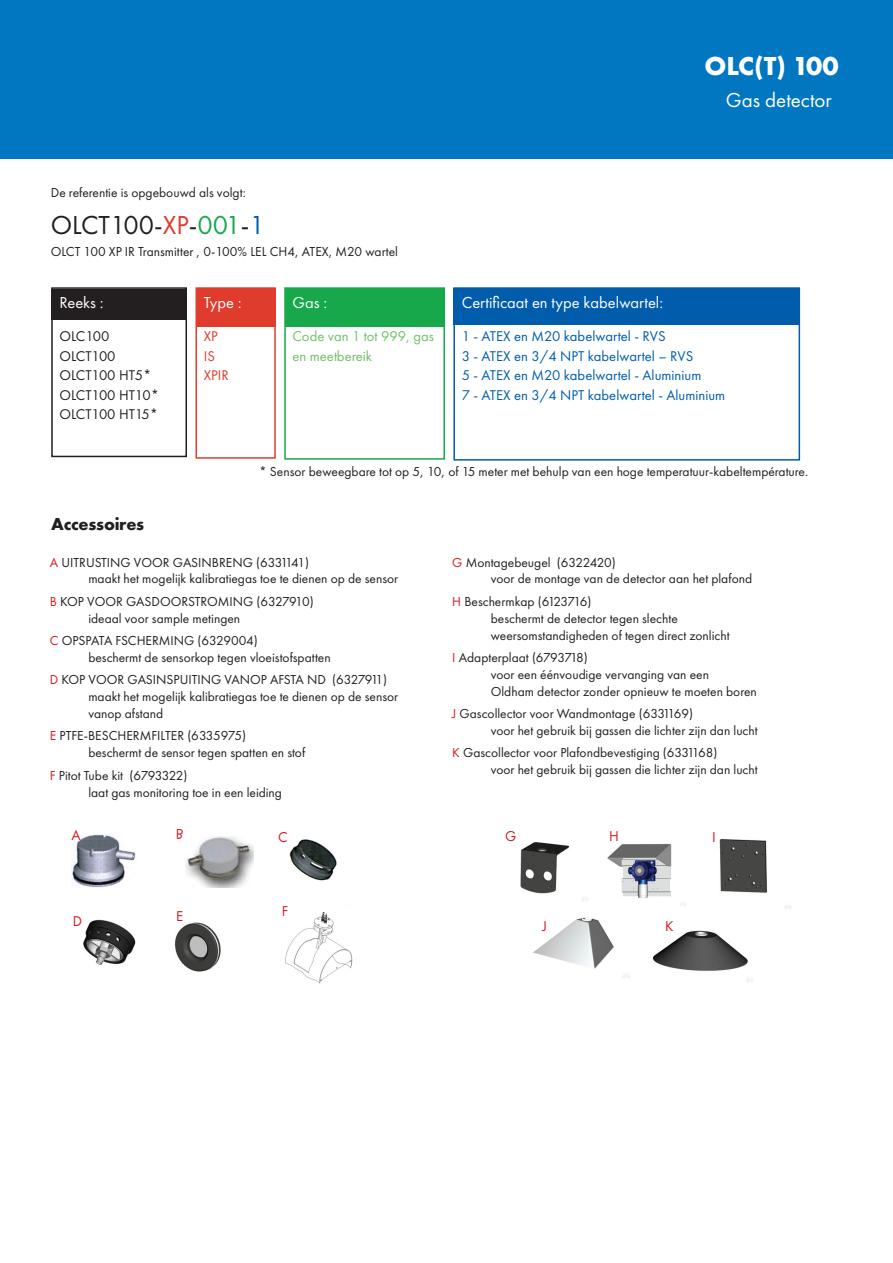
<style>
.page{position:relative;width:893px;height:1263px;background:#fff}
.page>*{position:absolute;margin:0;border:0;box-sizing:border-box;transform-origin:0 0}
.t1{font:27px "Futura PT";color:#231f20}
.t2{font:700 27px "Futura PT";letter-spacing:-.02em;color:#fff}
.t3{font:21px "Futura PT";color:#fff}
.t4{font:700 18px "Futura PT";letter-spacing:-.015em;color:#231f20}
.Body_Copy{font:16.5px "Futura PT";color:#fff}
.Body_Copy-2{font:14.7px "Futura PT";color:#015dab}
.Body_Copy-3{font:14.7px "Futura PT";color:#231f20}
.Body_Copy-4{font:14.7px/19.5px "Futura PT";color:#71c167}
.t5{font:14.7px "Futura PT";color:#d7171f}
.Body_Copy-5{font:14.7px "Futura PT";color:#df3c2e}
.Body_Copy-6{font:13.5px/16.8px "Futura PT";color:#231f20}
.s1{color:#df3c2e}
.s2{color:#17a84c}
.s3{color:#015dab}
.s4{color:#d7171f}
</style>
<div class="page">
<div style="left:0;top:0;width:893px;height:158px;background:#0077c0"></div>
<img style="left:285px;top:912px;width:71px;height:72px">
<div style="left:196px;top:288px;width:80px;height:39px;background:#df3c2e"></div>
<div style="left:195px;top:287px;width:81px;height:172px;border:2px solid #df3c2e"></div>
<div style="left:285px;top:288px;width:160px;height:39px;background:#17a84c"></div>
<div style="left:284px;top:287px;width:161px;height:173px;border:2px solid #17a84c"></div>
<div style="left:453px;top:288px;width:347px;height:36px;background:#015dab"></div>
<div style="left:453px;top:287px;width:347px;height:174px;border:2px solid #015dab"></div>
<div style="left:51px;top:289px;width:136px;height:30px;background:#231f20"></div>
<div style="left:51px;top:287px;width:136px;height:170px;border:2px solid #231f20"></div>
<img style="left:607px;top:844px;width:65px;height:54px">
<img style="left:520px;top:842px;width:49px;height:49px">
<img style="left:529px;top:891px;width:112px;height:87px">
<img style="left:652px;top:902px;width:101px;height:80px">
<img style="left:690px;top:839px;width:102px;height:70px">
<img style="left:72px;top:834px;width:64px;height:54px">
<img style="left:185px;top:836px;width:69px;height:52px">
<div style="left:176px;top:817px;width:18px;height:24px;background:#fff"></div>
<img style="left:289px;top:839px;width:48px;height:42px">
<img style="left:83px;top:919px;width:53px;height:46px">
<img style="left:174px;top:922px;width:47px;height:50px">
<p class="t2" style="left:705px;top:48px;width:135px">OLC(T) 100</p>
<p class="t3" style="left:726px;top:87px;width:107px">Gas detector</p>
<p class="Body_Copy-6" style="left:51px;top:184px;width:197px">De referentie is opgebouwd als volgt:</p>
<p class="t1" style="left:51px;top:209px;width:215px">OLCT100-<span class="s1">XP</span>-<span class="s2">001</span>-<span class="s3">1</span></p>
<p class="Body_Copy-6" style="left:51px;top:243px;width:349px">OLCT 100 XP IR Transmitter , 0-100% LEL CH4, ATEX, M20 wartel</p>
<p class="Body_Copy" style="left:204px;top:293px;width:39px">Type :</p>
<p class="Body_Copy-5" style="left:204px;top:328px;width:16px">XP</p>
<p class="Body_Copy-5" style="left:204px;top:347px;width:13px">IS</p>
<p class="Body_Copy-5" style="left:204px;top:367px;width:27px">XPIR</p>
<p class="Body_Copy" style="left:59px;top:293px;width:46px">Reeks :</p>
<p class="Body_Copy-3" style="left:59px;top:328px;width:51px">OLC100</p>
<p class="Body_Copy-3" style="left:59px;top:347px;width:58px">OLCT100</p>
<p class="Body_Copy-3" style="left:59px;top:367px;width:94px">OLCT100 HT5*</p>
<p class="Body_Copy-3" style="left:59px;top:386px;width:101px">OLCT100 HT10*</p>
<p class="Body_Copy-3" style="left:59px;top:406px;width:100px">OLCT100 HT15*</p>
<p class="Body_Copy" style="left:293px;top:293px;width:36px">Gas :</p>
<p class="Body_Copy-4" style="left:293px;top:326px;width:143px">Code van 1 tot 999, gas en meetbereik</p>
<p class="Body_Copy" style="left:462px;top:293px;width:203px">Certificaat en type kabelwartel:</p>
<p class="Body_Copy-2" style="left:462px;top:328px;width:205px">1 - ATEX en M20 kabelwartel - RVS</p>
<p class="Body_Copy-2" style="left:462px;top:347px;width:233px">3 - ATEX en 3/4 NPT kabelwartel – RVS</p>
<p class="Body_Copy-2" style="left:462px;top:367px;width:241px">5 - ATEX en M20 kabelwartel - Aluminium</p>
<p class="Body_Copy-2" style="left:462px;top:386px;width:265px">7 - ATEX en 3/4 NPT kabelwartel - Aluminium</p>
<p class="t4" style="left:51px;top:512px;width:95px">Accessoires</p>
<p class="Body_Copy-6" style="left:259px;top:463px;width:550px">* Sensor beweegbare tot op 5, 10, of 15 meter met behulp van een hoge temperatuur-kabeltempérature.</p>
<p class="Body_Copy-6" style="left:50px;top:554px;width:261px"><span class="s4">A</span> UITRUSTING VOOR GASINBRENG (6331141)</p>
<p class="Body_Copy-6" style="left:88px;top:570px;width:311px">maakt het mogelijk kalibratiegas toe te dienen op de sensor</p>
<p class="Body_Copy-6" style="left:50px;top:593px;width:265px"><span class="s4">B</span> KOP VOOR GASDOORSTROMING (6327910)</p>
<p class="Body_Copy-6" style="left:88px;top:610px;width:153px">ideaal voor sample metingen</p>
<p class="Body_Copy-6" style="left:50px;top:632px;width:209px"><span class="s4">C</span> OPSPATA FSCHERMING (6329004)</p>
<p class="Body_Copy-6" style="left:88px;top:649px;width:244px">beschermt de sensorkop tegen vloeistofspatten</p>
<p class="Body_Copy-6" style="left:50px;top:671px;width:339px"><span class="s4">D</span> KOP VOOR GASINSPUITING VANOP AFSTA ND (6327911)</p>
<p class="Body_Copy-6" style="left:88px;top:688px;width:311px">maakt het mogelijk kalibratiegas toe te dienen op de sensor vanop afstand</p>
<p class="Body_Copy-6" style="left:50px;top:727px;width:198px"><span class="s4">E</span> PTFE-BESCHERMFILTER (6335975)</p>
<p class="Body_Copy-6" style="left:88px;top:744px;width:218px">beschermt de sensor tegen spatten en stof</p>
<p class="Body_Copy-6" style="left:50px;top:767px;width:139px"><span class="s4">F</span> Pitot Tube kit (6793322)</p>
<p class="Body_Copy-6" style="left:88px;top:783px;width:195px">laat gas monitoring toe in een leiding</p>
<p class="Body_Copy-6" style="left:452px;top:554px;width:165px"><span class="s4">G</span> Montagebeugel (6322420)</p>
<p class="Body_Copy-6" style="left:491px;top:570px;width:263px">voor de montage van de detector aan het plafond</p>
<p class="Body_Copy-6" style="left:452px;top:593px;width:141px"><span class="s4">H</span> Beschermkap (6123716)</p>
<p class="Body_Copy-6" style="left:491px;top:610px;width:189px">beschermt de detector tegen slechte</p>
<p class="Body_Copy-6" style="left:491px;top:626px;width:240px">weersomstandigheden of tegen direct zonlicht</p>
<p class="Body_Copy-6" style="left:452px;top:649px;width:137px"><span class="s4">I</span> Adapterplaat (6793718)</p>
<p class="Body_Copy-6" style="left:491px;top:666px;width:220px">voor een éénvoudige vervanging van een</p>
<p class="Body_Copy-6" style="left:491px;top:683px;width:268px">Oldham detector zonder opnieuw te moeten boren</p>
<p class="Body_Copy-6" style="left:452px;top:705px;width:242px"><span class="s4">J</span> Gascollector voor Wandmontage (6331169)</p>
<p class="Body_Copy-6" style="left:491px;top:722px;width:268px">voor het gebruik bij gassen die lichter zijn dan lucht</p>
<p class="Body_Copy-6" style="left:452px;top:744px;width:267px"><span class="s4">K</span> Gascollector voor Plafondbevestiging (6331168)</p>
<p class="Body_Copy-6" style="left:491px;top:761px;width:268px">voor het gebruik bij gassen die lichter zijn dan lucht</p>
<p class="t5" style="left:72px;top:827px;width:11px">A</p>
<p class="t5" style="left:712px;top:828px;width:5px">I</p>
<p class="t5" style="left:505px;top:827px;width:13px">G</p>
<p class="t5" style="left:609px;top:827px;width:11px">H</p>
<p class="t5" style="left:278px;top:828px;width:11px">C</p>
<p class="t5" style="left:73px;top:913px;width:11px">D</p>
<p class="t5" style="left:176px;top:907px;width:9px">E</p>
<p class="t5" style="left:282px;top:902px;width:8px">F</p>
<p class="t5" style="left:542px;top:917px;width:6px">J</p>
<p class="t5" style="left:665px;top:917px;width:10px">K</p>
</div>
